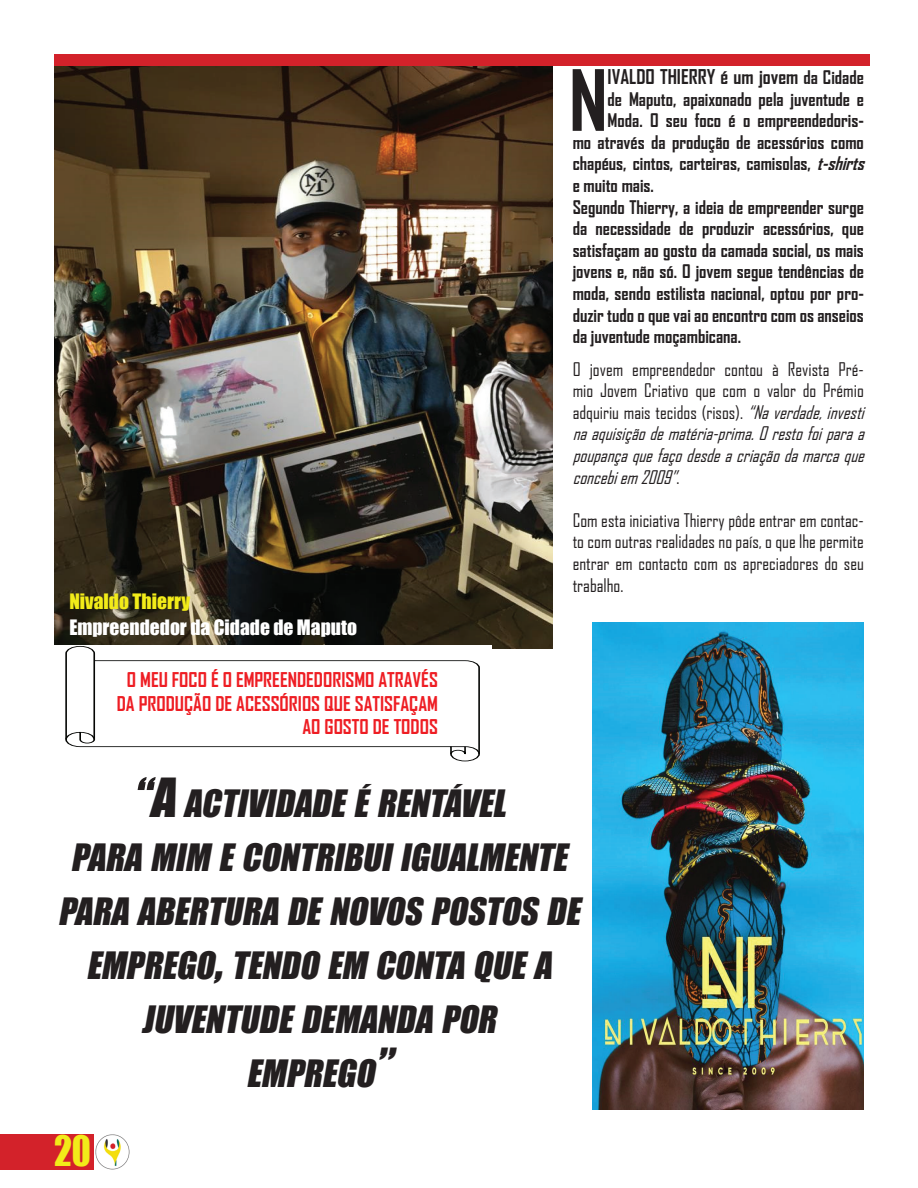
<style>
.page{position:relative;width:918px;height:1188px;background:#fff}
.page>*{position:absolute;margin:0;border:0;box-sizing:border-box;transform-origin:0 0}
.t1{font:700 80.7px "Agency FB";color:#231f20}
.t2{font:38.7px "Impact";color:#f2eb19;scale:.92 1}
.t3{font:italic 34.65px/54px "Impact";color:#231f20;text-align:center}
.t4{font:700 19.5px/23.4px "Agency FB";color:#ee1d23;text-align:right}
.t5{font:700 19.5px "Agency FB";color:#231f20}
.t6{font:19.5px "Impact";color:#fff}
.t7{font:19.5px "Impact";color:#f2eb19}
.t8{font:700 18px "Agency FB";color:#231f20}
.t9{font:italic 18px/21.6px "Agency FB";color:#231f20}
.t10{font:18px/21.6px "Agency FB";color:#231f20;text-align:justify}
.s1{font-size:18px}
.s2{font-style:italic}
.s3{font-style:normal}
.s4{font-size:51px}
.s5{font-size:49.5px}
</style>
<div class="page">
<div style="left:0;top:1134px;width:95px;height:36px;background:#d3222a"></div>
<img style="left:54px;top:65px;width:498px;height:583px">
<div style="left:54px;top:645px;width:437px;height:117px;background:#fff"></div>
<svg style="left:65px;top:646px;width:415px;height:116px"></svg>
<svg style="left:65px;top:732px;width:31px;height:12px"></svg>
<hr style="left:94px;top:661px;width:1px;height:79px;background:#040503">
<svg style="left:449px;top:746px;width:31px;height:9px"></svg>
<img style="left:592px;top:623px;width:272px;height:487px">
<div style="left:54px;top:54px;width:815px;height:11px;background:#d3222a"></div>
<img style="left:95px;top:1135px;width:35px;height:35px">
<h1 class="t1" style="left:569px;top:50px;width:40px">N</h1>
<p class="t5" style="left:608px;top:65px;width:9px">ivaldo</p>
<p class="t5" style="left:660px;top:65px;width:17px">Thierry</p>
<p class="t5" style="left:721px;top:65px;width:145px">é um jovem <span class="s1">da Cidade</span></p>
<p class="t8" style="left:608px;top:88px;width:258px">de Maputo, apaixonado pela juventude e</p>
<p class="t8" style="left:608px;top:109px;width:258px">Moda. O seu foco é o empreendedoris-</p>
<p class="t8" style="left:573px;top:131px;width:293px">mo através da produção de acessórios como</p>
<p class="t8" style="left:573px;top:152px;width:299px">chapéus, cintos, carteiras, camisolas, <span class="s2">t-shirts</span></p>
<p class="t8" style="left:573px;top:174px;width:83px">e muito mais.</p>
<p class="t8" style="left:573px;top:196px;width:293px">Segundo Thierry, a ideia de empreender surge</p>
<p class="t8" style="left:573px;top:217px;width:293px">da necessidade de produzir acessórios, que</p>
<p class="t8" style="left:573px;top:239px;width:293px">satisfaçam ao gosto da camada social, os mais</p>
<p class="t8" style="left:573px;top:260px;width:293px">jovens e, não só. O jovem segue tendências de</p>
<p class="t8" style="left:573px;top:282px;width:293px">moda, sendo estilista nacional, optou por pro-</p>
<p class="t8" style="left:573px;top:304px;width:293px">duzir tudo o que vai ao encontro com os anseios</p>
<p class="t8" style="left:573px;top:325px;width:170px">da juventude moçambicana.</p>
<p class="t7" style="left:69px;top:587px;width:122px">Nivaldo Thierry</p>
<p class="t6" style="left:69px;top:612px;width:289px">Empreendedor da Cidade de Maputo</p>
<p class="t4" style="left:117px;top:668px;width:323px">O MEU FOCO É O EMPREENDEDORISMO ATRAVÉS<br>DA PRODUÇÃO DE ACESSÓRIOS QUE SATISFAÇAM<br>AO GOSTO DE TODOS</p>
<p class="t9" style="left:573px;top:358px;width:298px"><span class="s3">O jovem empreendedor contou à Revista Pré&shy;mio Jovem Criativo que com o valor do Prémio adquiriu mais tecidos (risos).</span> “Naverdade,investi naaquisiçãodematéria-prima.Orestofoiparaa poupançaquefaçodesdeacriaçãodamarcaque concebiem2009”<span class="s3">.</span></p>
<p class="t10" style="left:573px;top:509px;width:293px">Com esta iniciativa Thierry pôde entrar em contac&shy;to com outras realidades no país, o que lhe permite entrar em contacto com os apreciadores do seu trabalho.</p>
<h3 class="t3" style="left:58px;top:776px;width:532px"><span class="s4">“</span><span class="s5">A</span> ACTIVIDADE É RENTÁVEL<br>PARA MIM E CONTRIBUI IGUALMENTE<br>PARA ABERTURA DE NOVOS POSTOS DE<br>EMPREGO<span class="s5">,</span>TENDO EM CONTA QUE A<br>JUVENTUDE DEMANDA POR<br>EMPREGO <span class="s5">”</span></h3>
<h2 class="t2" style="left:54px;top:1121px;width:42px">20</h2>
</div>
